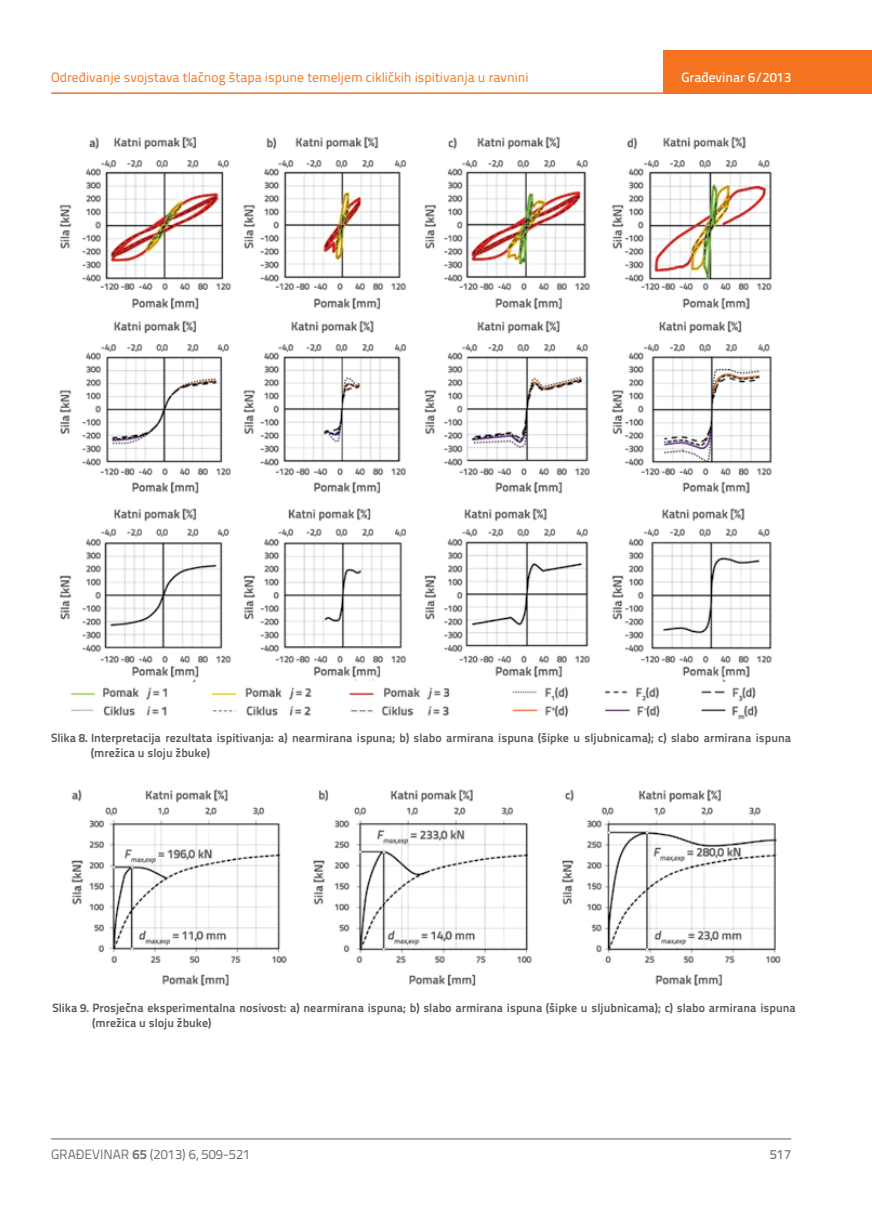
<style>
.page{position:relative;width:872px;height:1212px;background:#fff}
.page>*{position:absolute;margin:0;border:0;box-sizing:border-box;transform-origin:0 0}
.t1{font:13.5px "Titillium Text 22 L";color:#f47421}
.t2{font:13.5px "Titillium Text 22 L";color:#6d6e71}
.t3{font:500 13.5px "Titillium Text 22 L";color:#fff}
.t4{font:500 13.5px "Titillium Text 22 L";color:#797a7d}
.t5{font:700 12px/15px "Titillium Text 22 L";color:#58595b}
.s1{font-weight:700}
</style>
<div class="page">
<hr style="left:51px;top:92px;width:821px;height:2px;background:#f47421">
<div style="left:663px;top:50px;width:209px;height:44px;background:#f47421"></div>
<hr style="left:51px;top:1139px;width:740px;height:1px;background:#58595b">
<img style="left:59px;top:136px;width:713px;height:584px">
<img style="left:71px;top:789px;width:710px;height:197px">
<p class="t1" style="left:51px;top:68px;width:479px">Određivanje svojstava tlačnog štapa ispune temeljem cikličkih ispitivanja u ravnini</p>
<p class="t3" style="left:681px;top:67px;width:111px">Građevinar 6/2013</p>
<p class="t5" style="left:91px;top:730px;width:701px;text-indent:-40px">Slika 8. Interpretacija rezultata ispitivanja: a) nearmirana ispuna; b) slabo armirana ispuna (šipke u sljubnicama); c) slabo armirana ispuna (mrežica u sloju žbuke)</p>
<p class="t5" style="left:92px;top:1000px;width:705px;text-indent:-40px">Slika 9. Prosječna eksperimentalna nosivost: a) nearmirana ispuna; b) slabo armirana ispuna (šipke u sljubnicama); c) slabo armirana ispuna (mrežica u sloju žbuke)</p>
<p class="t2" style="left:51px;top:1144px;width:201px">GRAĐEVINAR <span class="s1">65</span> (2013) 6, 509-521</p>
<p class="t4" style="left:769px;top:1144px;width:23px">517</p>
</div>
